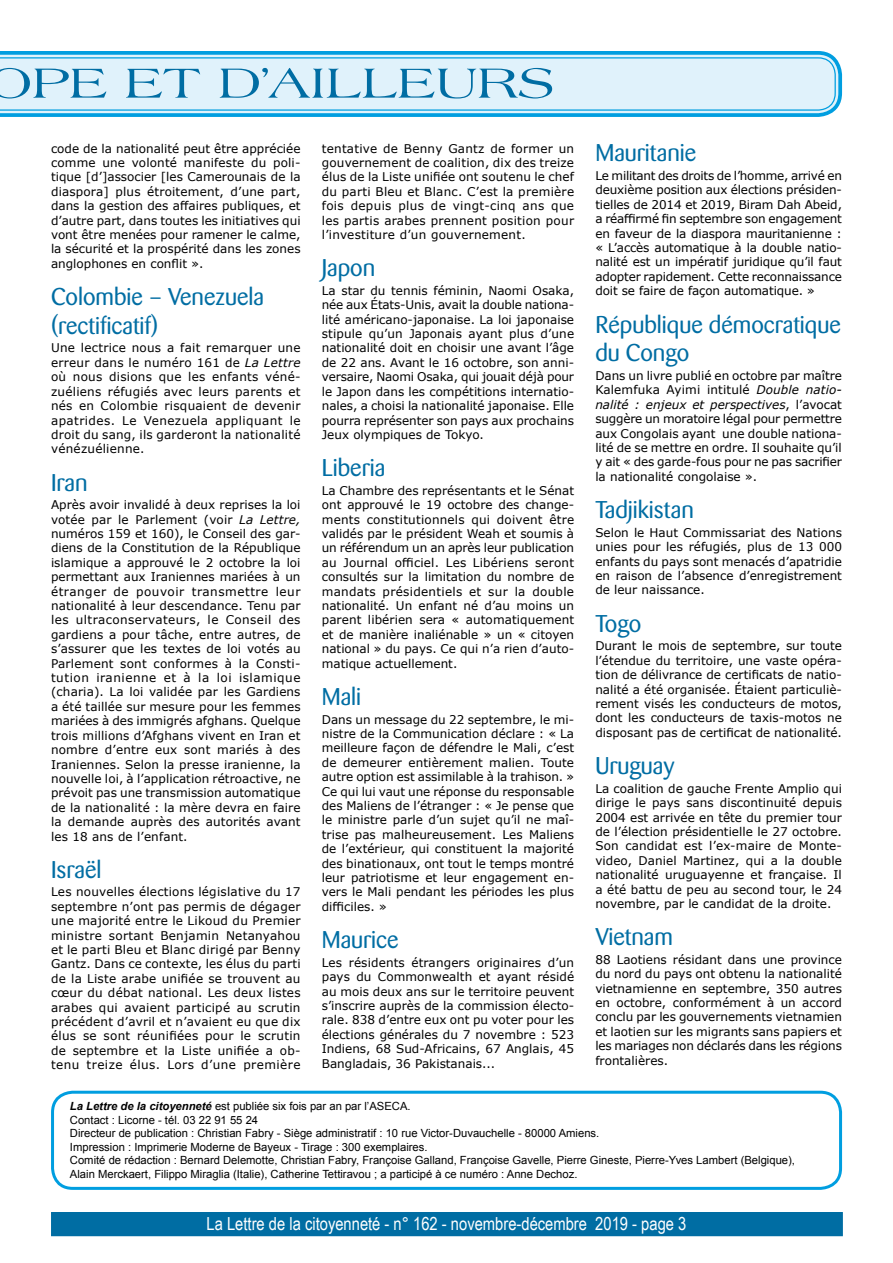
<style>
.page{position:relative;width:893px;height:1263px;background:#fff}
.page>*{position:absolute;margin:0;border:0;box-sizing:border-box;transform-origin:0 0}
.t1{font:45px "Americana";color:#006da3;scale:1.2 1}
.t2{font:24px/28.8px "Barmeno";color:#006da3}
.t3{font:18px "Arial Narrow";color:#fff}
.t4{font:12px/14.4px "Verdana";color:#000;text-align:justify}
.t5{font:11.25px/13.5px "Arial";color:#000}
.s1{font-style:italic}
.s2{font-weight:700;font-style:italic}
</style>
<div class="page">
<div style="left:51px;top:1212px;width:792px;height:24px;background:#006da3"></div>
<svg style="left:0;top:51px;width:842px;height:66px;background:#57beea"></svg>
<svg style="left:0;top:57px;width:836px;height:54px;background:#d5eef9"></svg>
<div style="left:51px;top:1091px;width:791px;height:99px;border:3px solid #009ee0;border-radius:20px"></div>
<h1 class="t1" style="left:-13px;top:58px;width:474px">OPE ET D’AILLEURS</h1>
<p class="t4" style="left:51px;top:141px;width:251px">code de la nationalité peut être appréciée comme une volonté manifeste du poli&shy;tique [d’]associer [les Camerounais de la diaspora] plus étroitement, d’une part, dans la gestion des affaires publiques, et d’autre part, dans toutes les initiatives qui vont être menées pour ramener le calme, la sécurité et la prospérité dans les zones anglophones en conflit ».</p>
<h2 class="t2" style="left:51px;top:282px;width:214px">Colombie – Venezuela (rectificatif)</h2>
<p class="t4" style="left:51px;top:341px;width:251px">Une lectrice nous a fait remarquer une erreur dans le numéro 161 de <span class="s1">La Lettre </span>où nous disions que les enfants véné&shy;zuéliens réfugiés avec leurs parents et nés en Colombie risquaient de devenir apatrides. Le Venezuela appliquant le droit du sang, ils garderont la nationalité vénézuélienne.</p>
<h2 class="t2" style="left:51px;top:468px;width:38px">Iran</h2>
<p class="t4" style="left:51px;top:498px;width:251px">Après avoir invalidé à deux reprises la loi votée par le Parlement (voir <span class="s1">La Lettre, </span>numéros 159 et 160), le Conseil des gar&shy;diens de la Constitution de la République islamique a approuvé le 2 octobre la loi permettant aux Iraniennes mariées à un étranger de pouvoir transmettre leur nationalité à leur descendance. Tenu par les ultraconservateurs, le Conseil des gardiens a pour tâche, entre autres, de s’assurer que les textes de loi votés au Parlement sont conformes à la Consti&shy;tution iranienne et à la loi islamique (charia). La loi validée par les Gardiens a été taillée sur mesure pour les femmes mariées à des immigrés afghans. Quelque trois millions d’Afghans vivent en Iran et nombre d’entre eux sont mariés à des Iraniennes. Selon la presse iranienne, la nouvelle loi, à l’application rétroactive, ne prévoit pas une transmission automatique de la nationalité : la mère devra en faire la demande auprès des autorités avant les 18 ans de l’enfant.</p>
<h2 class="t2" style="left:51px;top:855px;width:52px">Israël</h2>
<p class="t4" style="left:51px;top:885px;width:251px">Les nouvelles élections législative du 17 septembre n’ont pas permis de dégager une majorité entre le Likoud du Premier ministre sortant Benjamin Netanyahou et le parti Bleu et Blanc dirigé par Benny Gantz. Dans ce contexte, les élus du parti de la Liste arabe unifiée se trouvent au cœur du débat national. Les deux listes arabes qui avaient participé au scrutin précédent d’avril et n’avaient eu que dix élus se sont réunifiées pour le scrutin de septembre et la Liste unifiée a ob&shy;tenu treize élus. Lors d’une première</p>
<p class="t5" style="left:70px;top:1099px;width:727px"><span class="s2">La Lettre de la citoyenneté</span> est publiée six fois par an par l’ASECA.<br>Contact : Licorne - tél. 03 22 91 55 24<br>Directeur de publication : Christian Fabry - Siège administratif : 10 rue Victor-Duvauchelle - 80000 Amiens.<br>Impression : Imprimerie Moderne de Bayeux - Tirage : 300 exemplaires.<br>Comité de rédaction : Bernard Delemotte, Christian Fabry, Françoise Galland, Françoise Gavelle, Pierre Gineste, Pierre-Yves Lambert (Belgique), Alain Merckaert, Filippo Miraglia (Italie), Catherine Tettiravou ; a participé à ce numéro : Anne Dechoz.</p>
<p class="t4" style="left:322px;top:141px;width:254px">tentative de Benny Gantz de former un gouvernement de coalition, dix des treize élus de la Liste unifiée ont soutenu le chef du parti Bleu et Blanc. C’est la première fois depuis plus de vingt-cinq ans que les partis arabes prennent position pour l’investiture d’un gouvernement.</p>
<h2 class="t2" style="left:322px;top:254px;width:55px">Japon</h2>
<p class="t4" style="left:322px;top:283px;width:254px">La star du tennis féminin, Naomi Osaka, née aux États-Unis, avait la double nationa&shy;lité américano-japonaise. La loi japonaise stipule qu’un Japonais ayant plus d’une nationalité doit en choisir une avant l’âge de 22 ans. Avant le 16 octobre, son anni&shy;versaire, Naomi Osaka, qui jouait déjà pour le Japon dans les compétitions internatio&shy;nales, a choisi la nationalité japonaise. Elle pourra représenter son pays aux prochains Jeux olympiques de Tokyo.</p>
<h2 class="t2" style="left:322px;top:454px;width:65px">Liberia</h2>
<p class="t4" style="left:322px;top:483px;width:254px">La Chambre des représentants et le Sénat ont approuvé le 19 octobre des change&shy;ments constitutionnels qui doivent être validés par le président Weah et soumis à un référendum un an après leur publication au Journal officiel. Les Libériens seront consultés sur la limitation du nombre de mandats présidentiels et sur la double nationalité. Un enfant né d’au moins un parent libérien sera « automatiquement et de manière inaliénable » un « citoyen national » du pays. Ce qui n’a rien d’auto&shy;matique actuellement.</p>
<h2 class="t2" style="left:322px;top:682px;width:41px">Mali</h2>
<p class="t4" style="left:322px;top:712px;width:254px">Dans un message du 22 septembre, le mi&shy;nistre de la Communication déclare : « La meilleure façon de défendre le Mali, c’est de demeurer entièrement malien. Toute autre option est assimilable à la trahison. » Ce qui lui vaut une réponse du responsable des Maliens de l’étranger : « Je pense que le ministre parle d’un sujet qu’il ne maî&shy;trise pas malheureusement. Les Maliens de l’extérieur, qui constituent la majorité des binationaux, ont tout le temps montré leur patriotisme et leur engagement en&shy;vers le Mali pendant les périodes les plus difficiles. »</p>
<h2 class="t2" style="left:322px;top:926px;width:78px">Maurice</h2>
<p class="t4" style="left:322px;top:955px;width:254px">Les résidents étrangers originaires d’un pays du Commonwealth et ayant résidé au mois deux ans sur le territoire peuvent s’inscrire auprès de la commission électo&shy;rale. 838 d’entre eux ont pu voter pour les élections générales du 7 novembre : 523<br>Indiens, 68 Sud-Africains, 67 Anglais, 45<br>Bangladais, 36 Pakistanais...</p>
<h2 class="t2" style="left:595px;top:139px;width:102px">Mauritanie</h2>
<p class="t4" style="left:595px;top:168px;width:248px">Le militant des droits de l’homme, arrivé en deuxième position aux élections présiden&shy;tielles de 2014 et 2019, Biram Dah Abeid, a réaffirmé fin septembre son engagement en faveur de la diaspora mauritanienne : « L’accès automatique à la double natio&shy;nalité est un impératif juridique qu’il faut adopter rapidement. Cette reconnaissance doit se faire de façon automatique. »</p>
<h2 class="t2" style="left:595px;top:310px;width:247px">République démocratique du Congo</h2>
<p class="t4" style="left:595px;top:368px;width:248px">Dans un livre publié en octobre par maître Kalemfuka Ayimi intitulé <span class="s1">Double natio&shy;nalité : enjeux et perspectives</span>, l’avocat suggère un moratoire légal pour permettre aux Congolais ayant une double nationa&shy;lité de se mettre en ordre. Il souhaite qu’il y ait « des garde-fous pour ne pas sacrifier la nationalité congolaise ».</p>
<h2 class="t2" style="left:595px;top:496px;width:100px">Tadjikistan</h2>
<p class="t4" style="left:595px;top:525px;width:248px">Selon le Haut Commissariat des Nations unies pour les réfugiés, plus de 13 000 enfants du pays sont menacés d’apatridie en raison de l’absence d’enregistrement de leur naissance.</p>
<h2 class="t2" style="left:595px;top:609px;width:48px">Togo</h2>
<p class="t4" style="left:595px;top:639px;width:248px">Durant le mois de septembre, sur toute l’étendue du territoire, une vaste opéra&shy;tion de délivrance de certificats de natio&shy;nalité a été organisée. Étaient particuliè&shy;rement visés les conducteurs de motos, dont les conducteurs de taxis-motos ne disposant pas de certificat de nationalité.</p>
<h2 class="t2" style="left:595px;top:751px;width:80px">Uruguay</h2>
<p class="t4" style="left:595px;top:781px;width:248px">La coalition de gauche Frente Amplio qui dirige le pays sans discontinuité depuis 2004 est arrivée en tête du premier tour de l’élection présidentielle le 27 octobre.<br>Son candidat est l’ex-maire de Monte&shy;video, Daniel Martinez, qui a la double nationalité uruguayenne et française. Il a été battu de peu au second tour, le 24 novembre, par le candidat de la droite.</p>
<h2 class="t2" style="left:595px;top:923px;width:79px">Vietnam</h2>
<p class="t4" style="left:595px;top:952px;width:248px">88 Laotiens résidant dans une province du nord du pays ont obtenu la nationalité vietnamienne en septembre, 350 autres en octobre, conformément à un accord conclu par les gouvernements vietnamien et laotien sur les migrants sans papiers et les mariages non déclarés dans les régions frontalières.</p>
<h3 class="t3" style="left:207px;top:1210px;width:481px">La Lettre de la citoyenneté - n° 162 - novembre-décembre 2019 - page 3</h3>
</div>
